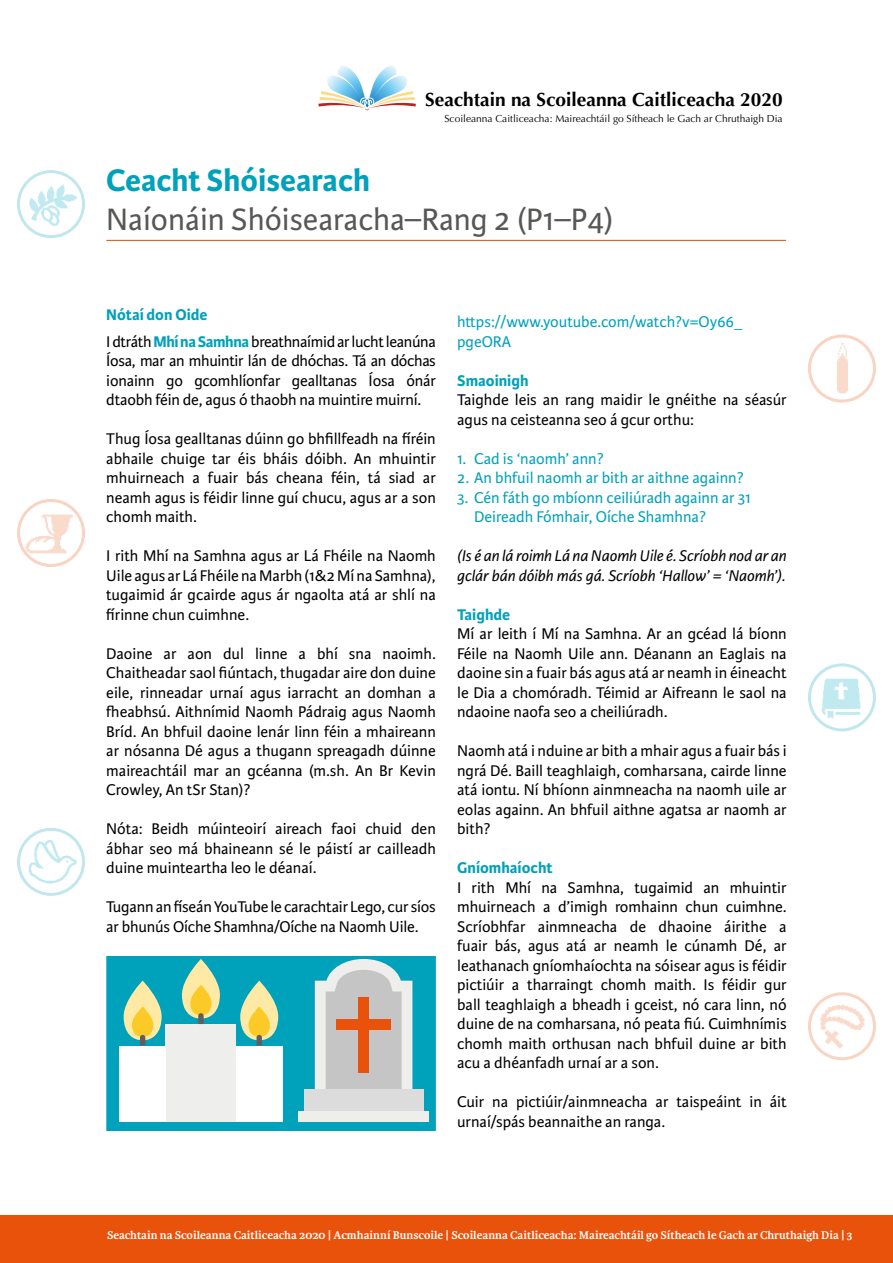
<style>
.page{position:relative;width:893px;height:1263px;background:#fff}
.page>*{position:absolute;margin:0;border:0;box-sizing:border-box;transform-origin:0 0}
.t1{font:33px "Karmina Sans";color:#575756}
.t2{font:700 33px "Karmina Sans";color:#00a1ba}
.t3{font:700 19.05px "Optima";color:#000}
.t4{font:16.5px/19.5px "Karmina Sans";color:#000;text-align:justify}
.t5{font:16.5px/19.5px "Karmina Sans";color:#00a1ba}
.t6{font:italic 16.5px/19.5px "Karmina Sans";color:#000}
.t7{font:16.5px/26.5px "Karmina Sans";letter-spacing:-.02em;color:#000}
.t8{font:700 16.5px "Karmina Sans";color:#00a1ba}
.t9{font:700 12px "Karmina";color:#fff}
.t10{font:10.2px "Optima";color:#000}
.s1{font-weight:700;color:#00a1ba}
</style>
<div class="page">
<div style="left:0;top:1215px;width:893px;height:48px;background:#e8520b"></div>
<img style="left:25px;top:175px;width:55px;height:62px">
<img style="left:815px;top:342px;width:44px;height:56px">
<img style="left:23px;top:499px;width:50px;height:62px">
<img style="left:816px;top:667px;width:54px;height:61px">
<img style="left:25px;top:837px;width:54px;height:58px">
<img style="left:815px;top:996px;width:54px;height:61px">
<div style="left:17px;top:170px;width:68px;height:68px;border:3px solid #00a1ba;border-radius:50%"></div>
<div style="left:17px;top:499px;width:68px;height:68px;border:3px solid #e8520b;border-radius:50%"></div>
<div style="left:17px;top:828px;width:68px;height:68px;border:3px solid #00a1ba;border-radius:50%"></div>
<div style="left:808px;top:334px;width:68px;height:69px;border:3px solid #e8520b;border-radius:50%"></div>
<div style="left:808px;top:663px;width:68px;height:68px;border:3px solid #00a1ba;border-radius:50%"></div>
<div style="left:808px;top:992px;width:68px;height:68px;border:3px solid #e8520b;border-radius:50%"></div>
<svg style="left:318px;top:66px;width:98px;height:44px"></svg>
<hr style="left:106px;top:240px;width:680px;height:1px;background:#e8520b">
<div style="left:106px;top:957px;width:330px;height:173px;background:#00a1ba"></div>
<svg style="left:315px;top:959px;width:97px;height:130px;background:#c1cdcf"></svg>
<div style="left:336px;top:1018px;width:55px;height:11px;background:#e8520b"></div>
<div style="left:358px;top:997px;width:11px;height:76px;background:#e8520b"></div>
<div style="left:299px;top:1111px;width:130px;height:11px;background:#eeeeed"></div>
<div style="left:304px;top:1089px;width:119px;height:22px;background:#dcdcdc"></div>
<div style="left:166px;top:1024px;width:70px;height:98px;background:#eeeeed"></div>
<svg style="left:182px;top:959px;width:38px;height:65px;background:#a4c893"></svg>
<div style="left:236px;top:1046px;width:46px;height:76px;background:#fff"></div>
<svg style="left:240px;top:981px;width:38px;height:65px;background:#a4c893"></svg>
<div style="left:120px;top:1046px;width:46px;height:76px;background:#fff"></div>
<svg style="left:124px;top:981px;width:38px;height:65px;background:#a4c893"></svg>
<p class="t3" style="left:425px;top:88px;width:359px">Seachtain na Scoileanna Caitliceacha 2020</p>
<p class="t10" style="left:444px;top:113px;width:340px">Scoileanna Caitliceacha: Maireachtáil go Sítheach le Gach ar Chruthaigh Dia</p>
<h1 class="t2" style="left:106px;top:161px;width:265px">Ceacht Shóisearach</h1>
<h1 class="t1" style="left:106px;top:200px;width:508px">Naíonáin Shóisearacha–Rang 2 (P1–P4)</h1>
<p class="t7" style="left:106px;top:302px;width:331px"><span class="s1">Nótaí don Oide<br></span>I dtráth <span class="s1">Mhí na Samhna</span> breathnaímid ar lucht leanúna</p>
<p class="t4" style="left:106px;top:351px;width:331px">Íosa, mar an mhuintir lán de dhóchas. Tá an dóchas ionainn go gcomhlíonfar gealltanas Íosa ónár dtaobh féin de, agus ó thaobh na muintire muirní.</p>
<p class="t4" style="left:106px;top:429px;width:331px">Thug Íosa gealltanas dúinn go bhfillfeadh na fíréin abhaile chuige tar éis bháis dóibh. An mhuintir mhuirneach a fuair bás cheana féin, tá siad ar neamh agus is féidir linne guí chucu, agus ar a son chomh maith.</p>
<p class="t4" style="left:106px;top:546px;width:331px">I rith Mhí na Samhna agus ar Lá Fhéile na Naomh Uile agus ar Lá Fhéile na Marbh (1&amp;2 Mí na Samhna), tugaimid ár gcairde agus ár ngaolta atá ar shlí na fírinne chun cuimhne.</p>
<p class="t4" style="left:106px;top:644px;width:331px">Daoine ar aon dul linne a bhí sna naoimh.<br>Chaitheadar saol fiúntach, thugadar aire don duine eile, rinneadar urnaí agus iarracht an domhan a fheabhsú. Aithnímid Naomh Pádraig agus Naomh Bríd. An bhfuil daoine lenár linn féin a mhaireann ar nósanna Dé agus a thugann spreagadh dúinne maireachtáil mar an gcéanna (m.sh. An Br Kevin Crowley, An tSr Stan)?</p>
<p class="t4" style="left:106px;top:819px;width:331px">Nóta: Beidh múinteoirí aireach faoi chuid den ábhar seo má bhaineann sé le páistí ar cailleadh duine muinteartha leo le déanaí.</p>
<p class="t4" style="left:106px;top:897px;width:331px">Tugann an físeán YouTube le carachtair Lego, cur síos ar bhunús Oíche Shamhna/Oíche na Naomh Uile.</p>
<p class="t5" style="left:457px;top:312px;width:287px">https://www.youtube.com/watch?v=Oy66_ pgeORA</p>
<p class="t8" style="left:457px;top:371px;width:73px">Smaoinigh</p>
<p class="t4" style="left:457px;top:390px;width:331px">Taighde leis an rang maidir le gnéithe na séasúr agus na ceisteanna seo á gcur orthu:</p>
<p class="t5" style="left:457px;top:449px;width:148px">1. Cad is ‘naomh’ ann?</p>
<p class="t5" style="left:457px;top:468px;width:288px">2. An bhfuil naomh ar bith ar aithne againn?</p>
<p class="t5" style="left:474px;top:488px;width:279px;text-indent:-17px">3. Cén fáth go mbíonn ceiliúradh againn ar 31<br>Deireadh Fómhair, Oíche Shamhna?</p>
<p class="t6" style="left:457px;top:546px;width:331px">(Is é an lá roimh Lá na Naomh Uile é. Scríobh nod ar an gclár bán dóibh más gá. Scríobh ‘Hallow’ = ‘Naomh’).</p>
<p class="t8" style="left:457px;top:605px;width:55px">Taighde</p>
<p class="t4" style="left:457px;top:624px;width:331px">Mí ar leith í Mí na Samhna. Ar an gcéad lá bíonn Féile na Naomh Uile ann. Déanann an Eaglais na daoine sin a fuair bás agus atá ar neamh in éineacht le Dia a chomóradh. Téimid ar Aifreann le saol na ndaoine naofa seo a cheiliúradh.</p>
<p class="t4" style="left:457px;top:741px;width:331px">Naomh atá i nduine ar bith a mhair agus a fuair bás i ngrá Dé. Baill teaghlaigh, comharsana, cairde linne atá iontu. Ní bhíonn ainmneacha na naomh uile ar eolas againn. An bhfuil aithne agatsa ar naomh ar bith?</p>
<p class="t8" style="left:457px;top:858px;width:97px">Gníomhaíocht</p>
<p class="t4" style="left:457px;top:878px;width:331px">I rith Mhí na Samhna, tugaimid an mhuintir mhuirneach a d’imigh romhainn chun cuimhne.<br>Scríobhfar ainmneacha de dhaoine áirithe a fuair bás, agus atá ar neamh le cúnamh Dé, ar leathanach gníomhaíochta na sóisear agus is féidir pictiúir a tharraingt chomh maith. Is féidir gur ball teaghlaigh a bheadh i gceist, nó cara linn, nó duine de na comharsana, nó peata fiú. Cuimhnímis chomh maith orthusan nach bhfuil duine ar bith acu a dhéanfadh urnaí ar a son.</p>
<p class="t4" style="left:457px;top:1092px;width:331px">Cuir na pictiúir/ainmneacha ar taispeáint in áit urnaí/spás beannaithe an ranga.</p>
<p class="t9" style="left:107px;top:1228px;width:747px">Seachtain na Scoileanna Caitliceacha 2020 | Acmhainní Bunscoile | Scoileanna Caitliceacha: Maireachtáil go Sítheach le Gach ar Chruthaigh Dia | 3</p>
</div>
